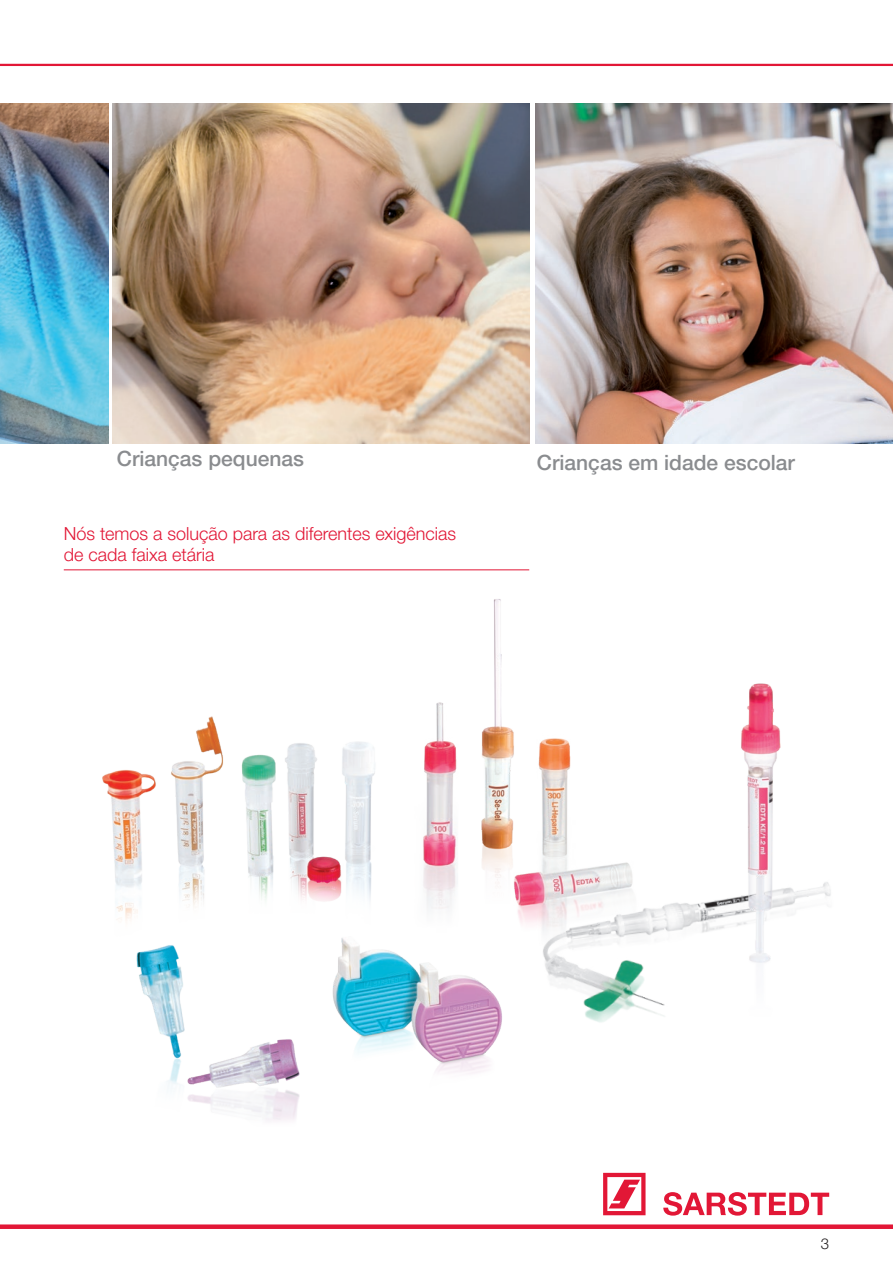
<style>
.page{position:relative;width:893px;height:1263px;background:#fff}
.page>*{position:absolute;margin:0;border:0;box-sizing:border-box;transform-origin:0 0}
.t1{font:500 21px "Helvetica Neue LTW1 G";color:#8a8c8f}
.t2{font:300 18px/21px "Helvetica Neue LTW1 G";color:#e21736}
.t3{font:300 15px "Helvetica Neue LTW1 G";color:#231f20}
</style>
<div class="page">
<div style="left:0;top:1224px;width:893px;height:5px;background:#e21736"></div>
<svg style="left:603px;top:1173px;width:42px;height:42px"></svg>
<svg style="left:663px;top:1192px;width:166px;height:23px"></svg>
<img style="left:481px;top:599px;width:21px;height:271px">
<img style="left:423px;top:702px;width:34px;height:207px">
<img style="left:486px;top:688px;width:85px;height:211px">
<hr style="left:64px;top:570px;width:465px;height:1px;background:#e21736">
<img style="left:113px;top:103px;width:416px;height:340px">
<img style="left:0;top:103px;width:108px;height:340px">
<img style="left:536px;top:103px;width:357px;height:340px">
<img style="left:136px;top:954px;width:46px;height:131px">
<img style="left:182px;top:978px;width:118px;height:143px">
<img style="left:332px;top:950px;width:170px;height:124px">
<img style="left:102px;top:716px;width:283px;height:238px">
<img style="left:516px;top:847px;width:315px;height:176px">
<img style="left:729px;top:683px;width:72px;height:340px">
<hr style="left:0;top:64px;width:893px;height:2px;background:#e21736">
<p class="t1" style="left:117px;top:446px;width:189px">Crianças pequenas</p>
<p class="t1" style="left:537px;top:450px;width:259px">Crianças em idade escolar</p>
<p class="t2" style="left:64px;top:523px;width:394px">Nós temos a solução para as diferentes exigências de cada faixa etária</p>
<p class="t3" style="left:821px;top:1234px;width:10px">3</p>
</div>
